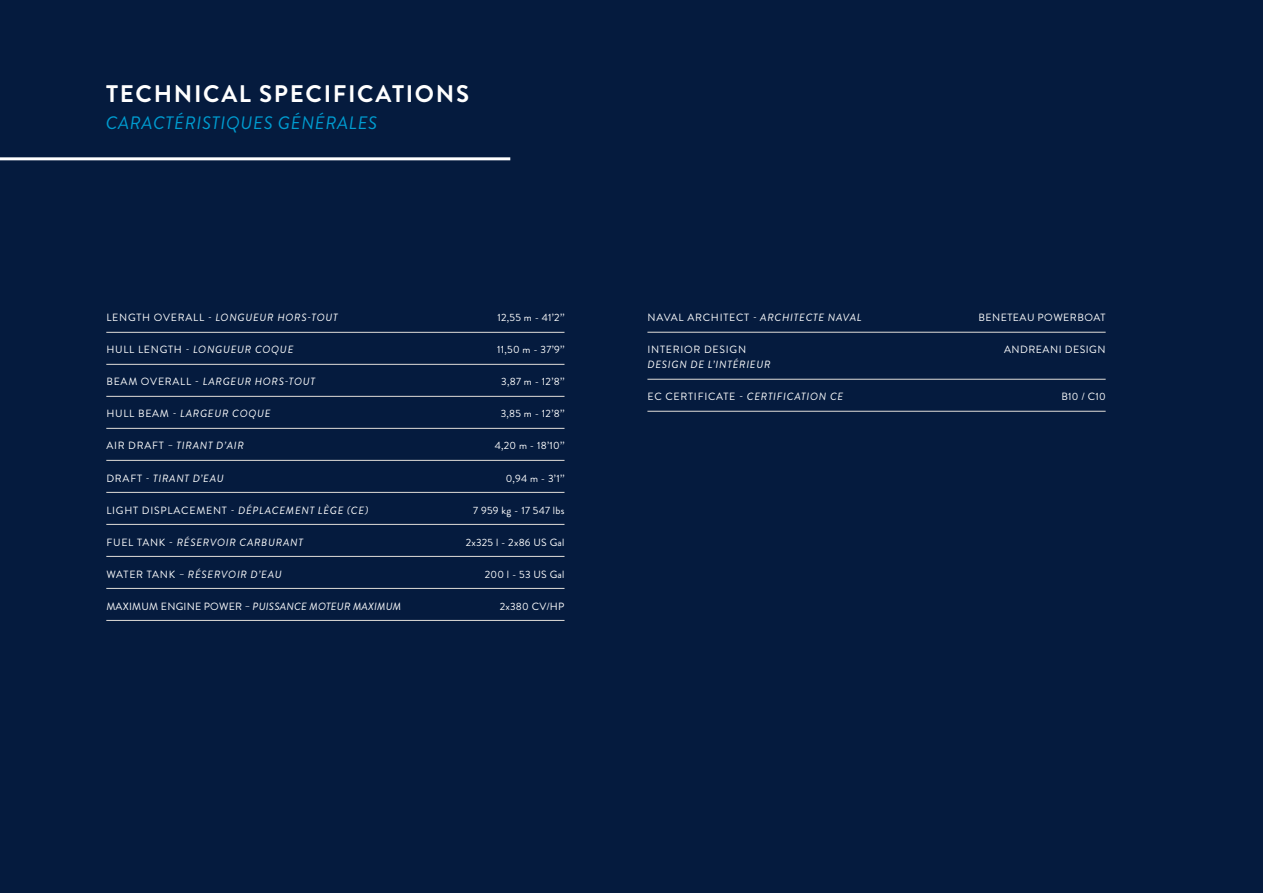
<style>
.page{position:relative;width:1263px;height:893px;background:#051b3e}
.page>*{position:absolute;margin:0;border:0;box-sizing:border-box;transform-origin:0 0}
.t1{font:700 24px "Brandon Grotesque";letter-spacing:.07em;color:#fff}
.t2{font:italic 18px "Brandon Grotesque";letter-spacing:.04em;color:#009cd0}
.t3{font:italic 10.5px "Brandon Grotesque";letter-spacing:.07em;color:#fff}
.t4{font:10.5px "Brandon Grotesque";letter-spacing:.025em;color:#fff}
.t5{font:italic 10.5px "Brandon Grotesque";letter-spacing:.02em;color:#fff}
.t6{font:10.5px "Brandon Grotesque";letter-spacing:.045em;color:#fff}
.t7{font:10.5px "Brandon Grotesque";letter-spacing:.07em;color:#fff}
.s1{font-style:normal}
</style>
<div class="page">
<hr style="left:0;top:157px;width:510px;height:3px;background:#fff">
<hr style="left:106px;top:332px;width:458px;height:1px;background:#e2ded9">
<hr style="left:106px;top:364px;width:458px;height:1px;background:#e2ded9">
<hr style="left:106px;top:396px;width:458px;height:1px;background:#e2ded9">
<hr style="left:106px;top:428px;width:458px;height:1px;background:#e2ded9">
<hr style="left:106px;top:460px;width:458px;height:1px;background:#e2ded9">
<hr style="left:106px;top:492px;width:458px;height:1px;background:#e2ded9">
<hr style="left:106px;top:524px;width:458px;height:1px;background:#e2ded9">
<hr style="left:106px;top:556px;width:458px;height:1px;background:#e2ded9">
<hr style="left:106px;top:588px;width:458px;height:1px;background:#e2ded9">
<hr style="left:106px;top:620px;width:458px;height:1px;background:#e2ded9">
<hr style="left:647px;top:332px;width:459px;height:1px;background:#e2ded9">
<hr style="left:647px;top:379px;width:459px;height:1px;background:#e2ded9">
<hr style="left:647px;top:411px;width:459px;height:1px;background:#e2ded9">
<h1 class="t1" style="left:106px;top:77px;width:364px">TECHNICAL SPECIFICATIONS</h1>
<h2 class="t2" style="left:106px;top:111px;width:273px">CARACTÉRISTIQUES GÉNÉRALES</h2>
<p class="t3" style="left:106px;top:311px;width:233px"><span class="s1">LENGTH OVERALL</span> - LONGUEUR HORS-TOUT</p>
<p class="t3" style="left:106px;top:343px;width:189px"><span class="s1">HULL LENGTH</span> - LONGUEUR COQUE</p>
<p class="t3" style="left:106px;top:375px;width:210px"><span class="s1">BEAM OVERALL -</span> LARGEUR HORS-TOUT</p>
<p class="t3" style="left:106px;top:407px;width:166px"><span class="s1">HULL BEAM</span> - LARGEUR COQUE</p>
<p class="t3" style="left:106px;top:439px;width:139px"><span class="s1">AIR DRAFT</span> – TIRANT D’AIR</p>
<p class="t3" style="left:106px;top:471px;width:119px"><span class="s1">DRAFT</span> - TIRANT D’EAU</p>
<p class="t3" style="left:106px;top:503px;width:263px"><span class="s1">LIGHT DISPLACEMENT</span> - DÉPLACEMENT LÈGE (CE)</p>
<p class="t3" style="left:106px;top:535px;width:198px"><span class="s1">FUEL TANK -</span> RÉSERVOIR CARBURANT</p>
<p class="t3" style="left:106px;top:567px;width:177px"><span class="s1">WATER TANK</span> – RÉSERVOIR D’EAU</p>
<p class="t5" style="left:106px;top:599px;width:296px"><span class="s1">MAXIMUM ENGINE POWER</span> – PUISSANCE MOTEUR MAXIMUM</p>
<p class="t4" style="left:497px;top:311px;width:69px">12,55 m - 41’2’’</p>
<p class="t4" style="left:497px;top:343px;width:69px">11,50 m - 37’9’’</p>
<p class="t4" style="left:501px;top:375px;width:65px">3,87 m - 12’8’’</p>
<p class="t4" style="left:501px;top:407px;width:65px">3,85 m - 12’8’’</p>
<p class="t4" style="left:495px;top:439px;width:71px">4,20 m - 18’10’’</p>
<p class="t4" style="left:506px;top:471px;width:60px">0,94 m - 3’1’’</p>
<p class="t4" style="left:473px;top:503px;width:93px">7 959 kg - 17 547 lbs</p>
<p class="t4" style="left:466px;top:535px;width:100px">2x325 l - 2x86 US Gal</p>
<p class="t4" style="left:485px;top:567px;width:81px">200 l - 53 US Gal</p>
<p class="t4" style="left:500px;top:599px;width:66px">2x380 CV/HP</p>
<p class="t3" style="left:647px;top:311px;width:216px"><span class="s1">NAVAL ARCHITECT</span> - ARCHITECTE NAVAL</p>
<p class="t7" style="left:647px;top:343px;width:100px">INTERIOR DESIGN</p>
<p class="t3" style="left:647px;top:358px;width:125px">DESIGN DE L’INTÉRIEUR</p>
<p class="t3" style="left:647px;top:390px;width:197px"><span class="s1">EC CERTIFICATE -</span> CERTIFICATION CE</p>
<p class="t6" style="left:978px;top:310px;width:129px">BENETEAU POWERBOAT</p>
<p class="t6" style="left:1004px;top:342px;width:103px">ANDREANI DESIGN</p>
<p class="t4" style="left:1061px;top:389px;width:46px">B10 / C10</p>
</div>
